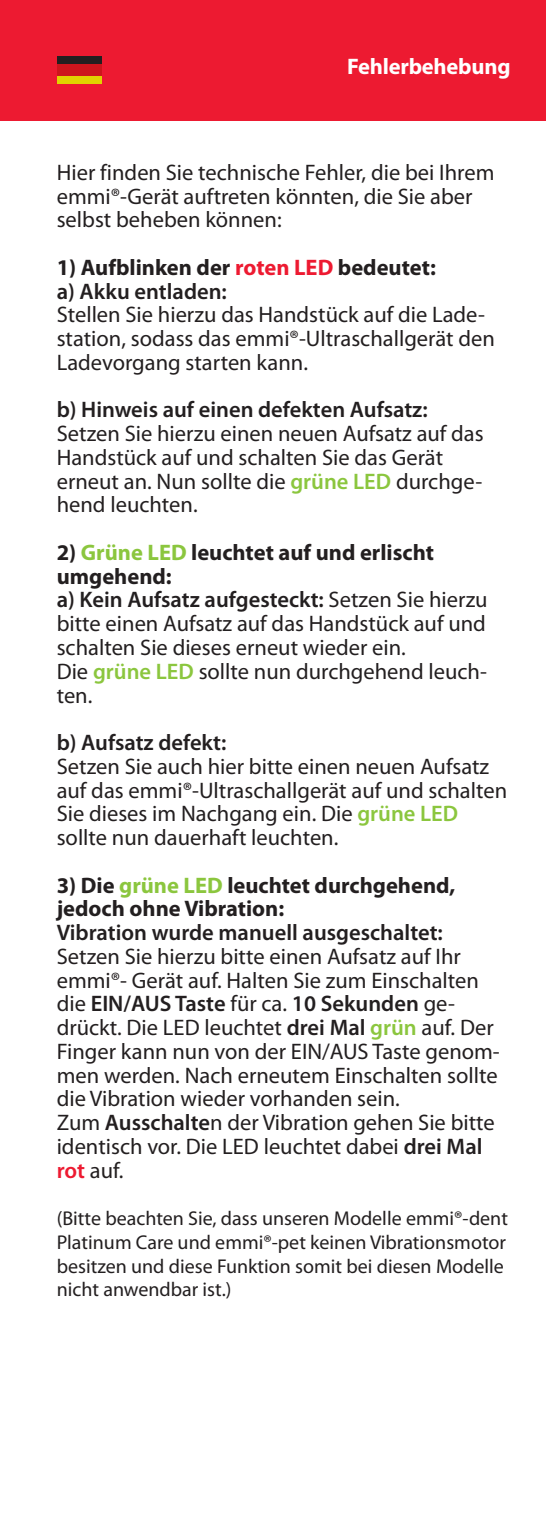
<style>
.page{position:relative;width:546px;height:1531px;background:#fff}
.page>*{position:absolute;margin:0;border:0;box-sizing:border-box;transform-origin:0 0}
.t1{font:22.5px/23.8px "Myriad Pro";color:#231f20}
.t2{font:700 22.5px/23.8px "Myriad Pro";color:#231f20}
.Text{font:700 22.5px "Myriad Pro";letter-spacing:-.01em;color:#fff}
.t3{font:20px/23.8px "Myriad Pro";color:#231f20}
.s1{color:#ed1a31}
.s2{font-weight:600}
.s3{font-weight:600;color:#8bc63e}
.s4{color:#8bc63e}
.s5{font-weight:600;color:#ed1a31}
</style>
<div class="page">
<div style="left:0;top:0;width:546px;height:120px;background:#ed1a31"></div>
<div style="left:57px;top:57px;width:44px;height:8px;background:#231f20"></div>
<div style="left:57px;top:76px;width:44px;height:8px;background:#e1d201"></div>
<div style="left:57px;top:65px;width:44px;height:11px;background:#cd151d"></div>
<p class="Text" style="left:347px;top:51px;width:165px">Fehlerbehebung</p>
<p class="t1" style="left:57px;top:160px;width:439px">Hier finden Sie technische Fehler, die bei Ihrem emmi®-Gerät auftreten könnten, die Sie aber selbst beheben können:</p>
<p class="t2" style="left:57px;top:255px;width:380px">1) Aufblinken der <span class="s1">roten LED</span> bedeutet:</p>
<p class="t1" style="left:57px;top:279px;width:439px"><span class="s2">a) Akku entladen:<br></span>Stellen Sie hierzu das Handstück auf die Lade&shy;station, sodass das emmi®-Ultraschallgerät den Ladevorgang starten kann.</p>
<p class="t1" style="left:57px;top:398px;width:428px"><span class="s2">b) Hinweis auf einen defekten Aufsatz:<br></span>Setzen Sie hierzu einen neuen Aufsatz auf das Handstück auf und schalten Sie das Gerät erneut an. Nun sollte die <span class="s3">grüne LED</span> durchge&shy;hend leuchten.</p>
<p class="t2" style="left:57px;top:540px;width:379px">2) <span class="s4">Grüne LED</span> leuchtet auf und erlischt umgehend:</p>
<p class="t1" style="left:57px;top:588px;width:432px"><span class="s2">a) Kein Aufsatz aufgesteckt:</span> Setzen Sie hierzu bitte einen Aufsatz auf das Handstück auf und schalten Sie dieses erneut wieder ein.<br>Die <span class="s3">grüne LED</span> sollte nun durchgehend leuch&shy;ten.</p>
<p class="t1" style="left:57px;top:730px;width:452px"><span class="s2">b) Aufsatz defekt:<br></span>Setzen Sie auch hier bitte einen neuen Aufsatz auf das emmi®-Ultraschallgerät auf und schalten Sie dieses im Nachgang ein. Die <span class="s3">grüne LED </span>sollte nun dauerhaft leuchten.</p>
<p class="t2" style="left:57px;top:872px;width:400px">3) Die <span class="s4">grüne LED</span> leuchtet durchgehend, jedoch ohne Vibration:</p>
<p class="t1" style="left:57px;top:920px;width:444px"><span class="s2">Vibration wurde manuell ausgeschaltet:<br></span>Setzen Sie hierzu bitte einen Aufsatz auf Ihr emmi®- Gerät auf. Halten Sie zum Einschalten die <span class="s2">EIN/AUS Taste</span> für ca. <span class="s2">10 Sekunden</span> ge&shy;drückt. Die LED leuchtet <span class="s2">drei Mal</span> <span class="s3">grün</span> auf. Der Finger kann nun von der EIN/AUS Taste genom&shy;men werden. Nach erneutem Einschalten sollte die Vibration wieder vorhanden sein.<br>Zum <span class="s2">Ausschalte</span>n der Vibration gehen Sie bitte identisch vor. Die LED leuchtet dabei <span class="s2">drei Mal </span><span class="s5">rot</span> auf.</p>
<p class="t3" style="left:57px;top:1206px;width:452px">(Bitte beachten Sie, dass unseren Modelle emmi®-dent Platinum Care und emmi®-pet keinen Vibrationsmotor besitzen und diese Funktion somit bei diesen Modelle nicht anwendbar ist.)</p>
</div>
